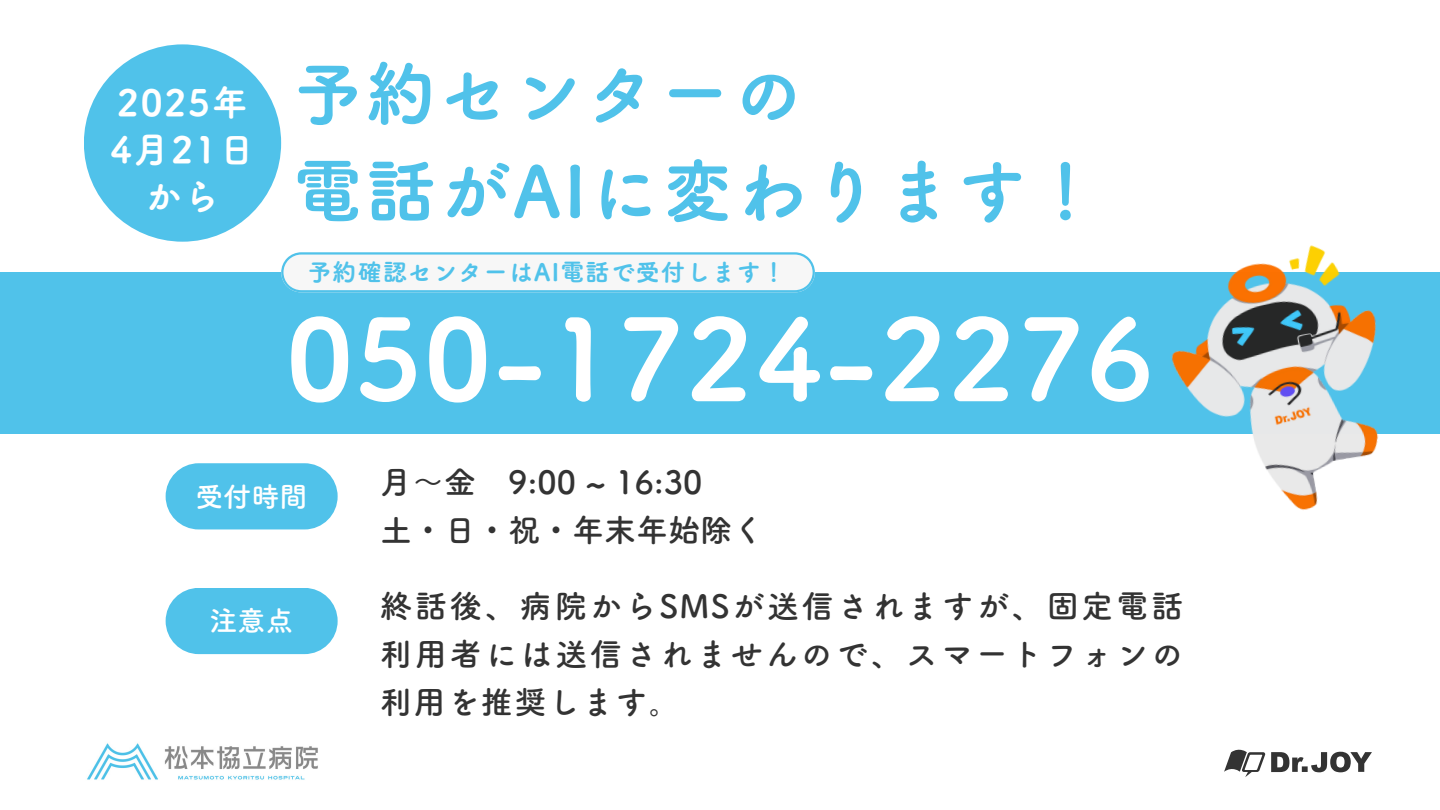
<style>
.page{position:relative;width:1440px;height:810px;background:#fff}
.page>*{position:absolute;margin:0;border:0;box-sizing:border-box;transform-origin:0 0}
.t1{font:110px "Tsuku A Rd Gothic Std E";letter-spacing:.02em;color:#fff}
.t2{font:70px/97.5px "Tsuku A Rd Gothic Std E";letter-spacing:.05em;color:#50c2ea}
.t3{font:36px "Tsuku A Rd Gothic Std E";letter-spacing:.05em;color:#fff}
.t4{font:32px/48px "Canva Tsuku A Rd Gothic Std B";letter-spacing:.09em;color:#333;text-align:justify}
.t5{font:32px/48px "Canva Tsuku A Rd Gothic Std B";color:#333}
.t6{font:28px "Canva Tsuku A Rd Gothic Std B";color:#fff}
.t7{font:24px "Tsuku A Rd Gothic Std E";letter-spacing:.05em;color:#50c2ea}
</style>
<div class="page">
<div style="left:0;top:272px;width:1440px;height:162px;background:#50c2ea"></div>
<svg style="left:1224px;top:749px;width:148px;height:28px"></svg>
<div style="left:166px;top:463px;width:172px;height:66px;background:#50c2ea;border-radius:33px"></div>
<div style="left:166px;top:588px;width:172px;height:66px;background:#50c2ea;border-radius:33px"></div>
<img style="left:1171px;top:245px;width:208px;height:265px">
<div style="left:84px;top:44px;width:197px;height:198px;background:#50c2ea;border-radius:50%"></div>
<svg style="left:281px;top:252px;width:534px;height:40px"></svg>
<img style="left:87px;top:743px;width:231px;height:37px">
<h1 class="t3" style="left:117px;top:84px;width:132px">2025年</h1>
<h6 class="t3" style="left:110px;top:131px;width:131px">4月21日</h6>
<h5 class="t3" style="left:146px;top:178px;width:75px">から</h5>
<p class="t2" style="left:293px;top:44px;width:809px">予約センターの<br>電話がAIに変わります！</p>
<h6 class="t7" style="left:307px;top:260px;width:480px">予約確認センターはAI電話で受付します！</h6>
<h3 class="t1" style="left:286px;top:303px;width:869px">050-1724-2276</h3>
<h3 class="t6" style="left:196px;top:482px;width:113px">受付時間</h3>
<h3 class="t6" style="left:210px;top:607px;width:85px">注意点</h3>
<h2 class="t5" style="left:380px;top:458px;width:385px">月～金 9:00 ~ 16:30<br>土・日・祝・年末年始除く</h2>
<p class="t4" style="left:380px;top:582px;width:805px">終話後、病院からSMSが送信されますが、固定電話利用者には送信されませんので、スマートフォンの利用を推奨します。</p>
</div>
